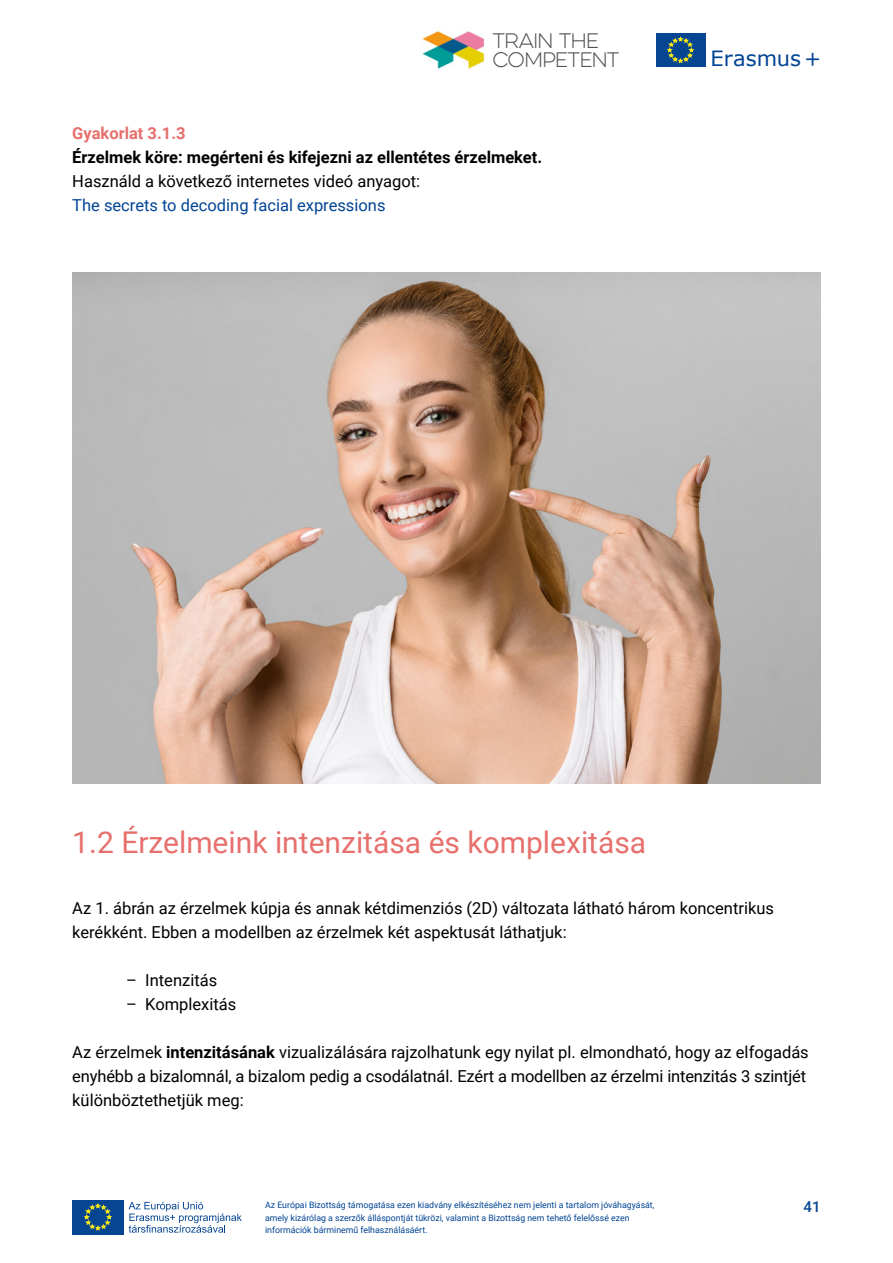
<style>
.page{position:relative;width:893px;height:1263px;background:#fff}
.page>*{position:absolute;margin:0;border:0;box-sizing:border-box;transform-origin:0 0}
.t1{font:30px "Roboto";color:#e7706d}
.t2{font:21px "Verdana";color:#004494}
.t3{font:100 18.9px/19px "Eveleth W01 Clean";letter-spacing:-.055em;color:#515053}
.t4{font:16.5px/24px "Roboto";color:#000}
.t5{font:700 16.5px "Roboto";color:#000}
.t6{font:16.5px "Roboto";color:#004494}
.t7{font:700 16.5px "Roboto";color:#e7706d}
.t8{font:500 15px "Roboto";color:#054592}
.t9{font:8.85px/12.8px "Roboto";color:#004494}
.s1{font-weight:700}
</style>
<div class="page">
<div style="left:72px;top:1200px;width:52px;height:34px;background:#054592"></div>
<svg style="left:84px;top:1203px;width:27px;height:27px"></svg>
<svg style="left:129px;top:1202px;width:113px;height:31px"></svg>
<div style="left:656px;top:33px;width:49px;height:34px;background:#054592"></div>
<svg style="left:667px;top:37px;width:26px;height:26px"></svg>
<img style="left:422px;top:31px;width:63px;height:38px">
<img style="left:72px;top:272px;width:749px;height:511px">
<p class="t3" style="left:492px;top:31px;width:129px">TRAIN THE<br>COMPETENT</p>
<p class="t7" style="left:72px;top:122px;width:115px">Gyakorlat 3.1.3</p>
<p class="t5" style="left:72px;top:146px;width:471px">Érzelmek köre: megérteni és kifejezni az ellentétes érzelmeket.</p>
<p class="t4" style="left:72px;top:169px;width:349px">Használd a következő internetes videó anyagot:</p>
<p class="t6" style="left:72px;top:194px;width:315px">The secrets to decoding facial expressions</p>
<p class="t2" style="left:711px;top:44px;width:112px">Erasmus +</p>
<h1 class="t1" style="left:72px;top:821px;width:575px">1.2 Érzelmeink intenzitása és komplexitása</h1>
<p class="t4" style="left:72px;top:895px;width:703px">Az 1. ábrán az érzelmek kúpja és annak kétdimenziós (2D) változata látható három koncentrikus kerékként. Ebben a modellben az érzelmek két aspektusát láthatjuk:</p>
<p class="t4" style="left:126px;top:967px;width:92px">– Intenzitás</p>
<p class="t4" style="left:126px;top:991px;width:112px">– Komplexitás</p>
<p class="t4" style="left:72px;top:1039px;width:738px">Az érzelmek <span class="s1">intenzitásának</span> vizualizálására rajzolhatunk egy nyilat pl. elmondható, hogy az elfogadás enyhébb a bizalomnál, a bizalom pedig a csodálatnál. Ezért a modellben az érzelmi intenzitás 3 szintjét különböztethetjük meg:</p>
<p class="t9" style="left:265px;top:1198px;width:391px">Az Európai Bizottság támogatása ezen kiadvány elkészítéséhez nem jelenti a tartalom jóváhagyását, amely kizárólag a szerzők álláspontját tükrözi, valamint a Bizottság nem tehető felelőssé ezen információk bárminemű felhasználásáért.</p>
<p class="t8" style="left:804px;top:1196px;width:19px">41</p>
</div>
